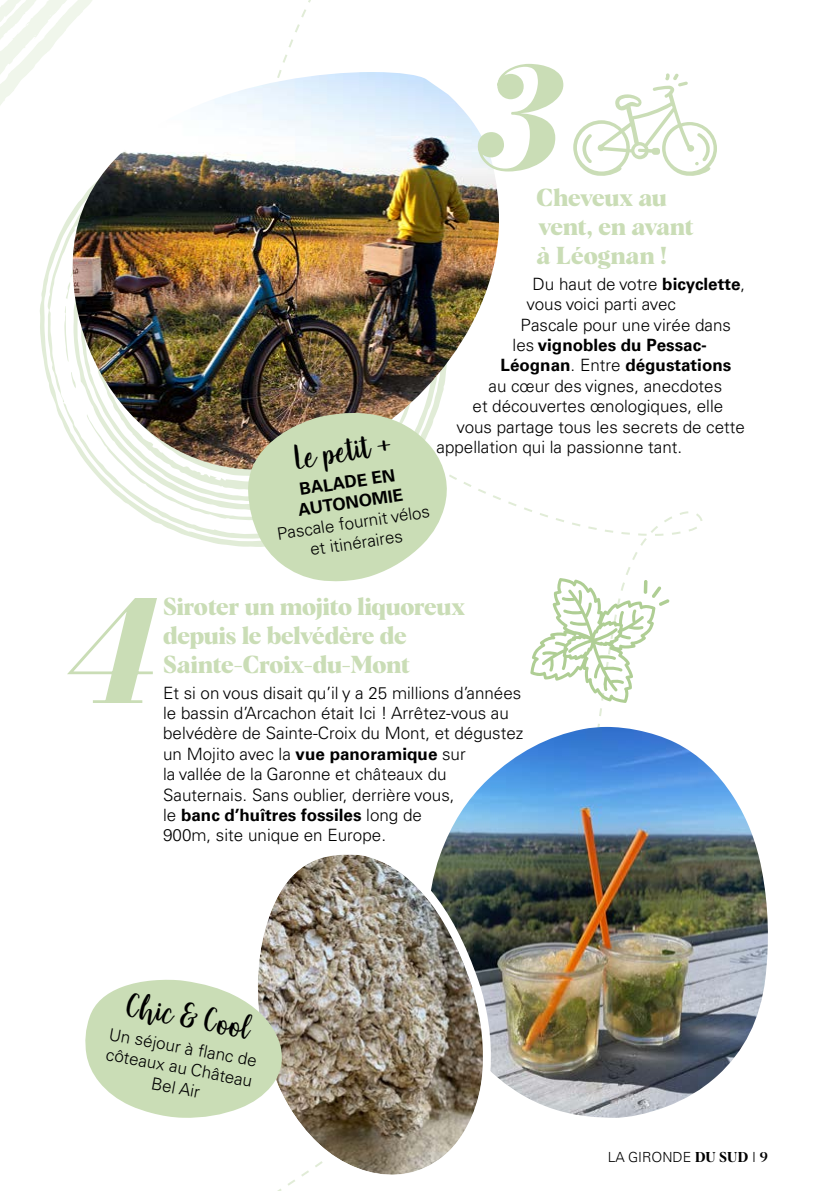
<style>
.page{position:relative;width:840px;height:1191px;background:#fff}
.page>*{position:absolute;margin:0;border:0;box-sizing:border-box;transform-origin:0 0}
.t1{font:italic 140px "Bodoni Moda";color:#caddb6}
.t2{font:34px "Faradisa Script";color:#000}
.t3{font:700 24px/28.8px "Albra";letter-spacing:-.01em;color:#caddb6}
.t4{font:300 17px/20.4px "Univers";color:#000;text-align:center}
.t5{font:700 17px/20.4px "Univers";color:#000}
.t6{font:300 14px "Univers";color:#000}
.s1{font-weight:700}
.s2{font-weight:300}
.s3{font-family:"Albra Semi";font-weight:400}
</style>
<div class="page">
<svg style="left:57px;top:410px;width:176px;height:136px"></svg>
<svg style="left:70px;top:410px;width:163px;height:111px"></svg>
<svg style="left:91px;top:470px;width:142px;height:20px"></svg>
<svg style="left:0;top:0;width:92px;height:389px"></svg>
<img style="left:71px;top:72px;width:428px;height:398px">
<img style="left:445px;top:760px;width:322px;height:357px">
<img style="left:258px;top:842px;width:254px;height:289px">
<svg style="left:505px;top:501px;width:197px;height:313px"></svg>
<svg style="left:573px;top:73px;width:143px;height:103px"></svg>
<svg style="left:247px;top:375px;width:244px;height:206px"></svg>
<svg style="left:85px;top:979px;width:379px;height:212px"></svg>
<h1 class="t1" style="left:477px;top:24px;width:86px">3</h1>
<h3 class="t3" style="left:536px;top:182px;width:158px">Cheveux au vent, en avant à Léognan !</h3>
<p class="t4" style="left:532px;top:273px;width:214px">Du haut de votre <span class="s1">bicyclette</span>,</p>
<p class="t4" style="left:526px;top:294px;width:151px">vous voici parti avec</p>
<p class="t4" style="left:520px;top:314px;width:212px">Pascale pour une virée dans</p>
<p class="t5" style="left:512px;top:335px;width:196px"><span class="s2">les</span> vignobles du Pessac-</p>
<p class="t5" style="left:500px;top:355px;width:232px">Léognan<span class="s2">. Entre</span> dégustations</p>
<p class="t4" style="left:488px;top:375px;width:235px">au cœur des vignes, anecdotes</p>
<p class="t4" style="left:472px;top:396px;width:252px">et découvertes œnologiques, elle</p>
<p class="t4" style="left:456px;top:416px;width:290px">vous partage tous les secrets de cette</p>
<p class="t4" style="left:436px;top:437px;width:247px">appellation qui la passionne tant.</p>
<h2 class="t2" style="left:291px;top:436px;width:98px;rotate:-9deg">Le petit +</h2>
<p class="t5" style="left:293px;top:480px;width:107px;rotate:-9deg">BALADE EN<br>AUTONOMIE</p>
<p class="t4" style="left:275px;top:524px;width:156px;rotate:-9deg">Pascale fournit vélos et itinéraires</p>
<h3 class="t3" style="left:163px;top:591px;width:303px">Siroter un mojito liquoreux depuis le belvédère de<br>Sainte-Croix-du-Mont</h3>
<p class="t4" style="left:163px;top:682px;width:361px;text-align:left">Et si on vous disait qu’il y a 25 millions d’années le bassin d’Arcachon était Ici ! Arrêtez-vous au belvédère de Sainte-Croix du Mont, et dégustez un Mojito avec la <span class="s1">vue panoramique</span> sur<br>la vallée de la Garonne et châteaux du Sauternais. Sans oublier, derrière vous,<br>le <span class="s1">banc d’huîtres fossiles</span> long de<br>900m, site unique en Europe.</p>
<h1 class="t1" style="left:62px;top:556px;width:98px">4</h1>
<h2 class="t2" style="left:131px;top:981px;width:127px;rotate:11deg">Chic &amp; Cool</h2>
<p class="t4" style="left:111px;top:1024px;width:151px;rotate:10deg">Un séjour à flanc de côteaux au Château<br>Bel Air</p>
<p class="t6" style="left:607px;top:1148px;width:161px">LA GIRONDE <span class="s3">DU SUD</span> I <span class="s3">9</span></p>
</div>
